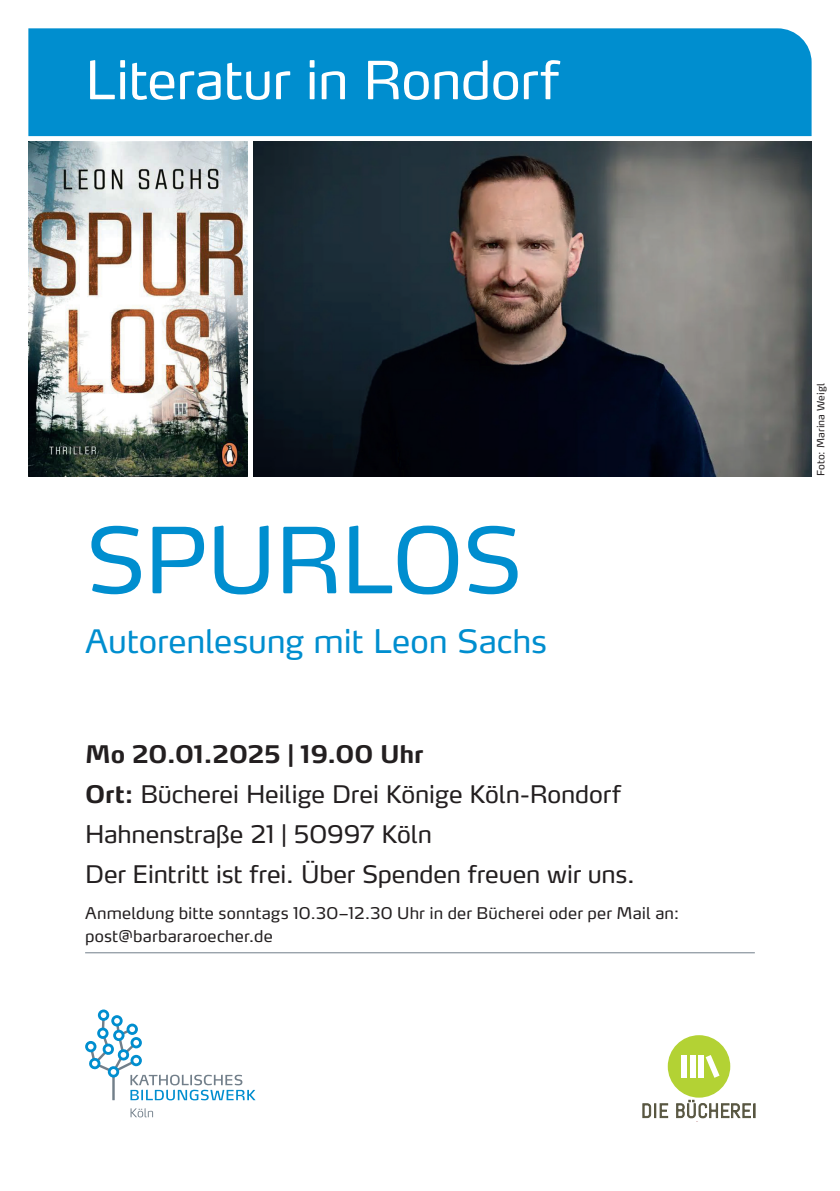
<style>
.page{position:relative;width:840px;height:1191px;background:#fff}
.page>*{position:absolute;margin:0;border:0;box-sizing:border-box;transform-origin:0 0}
.t1{font:90px "Max OT";letter-spacing:-.015em;color:#008ecf}
.t2{font:52px "Max OT";letter-spacing:-.01em;color:#fff}
.t3{font:32px "Max OT";letter-spacing:-.005em;color:#008ecf}
.t4{font:24px/39.6px "Max OT";letter-spacing:-.005em;color:#231f20}
.t5{font:16px/22.6px "Max OT";letter-spacing:.01em;color:#231f20}
.t6{font:10px "Max OT";letter-spacing:.02em;color:#231f20}
.s1{font-weight:700}
</style>
<div class="page">
<div style="left:28px;top:28px;width:783px;height:108px;background:#008ecf"></div>
<hr style="left:85px;top:952px;width:669px;height:1px;background:#727f8a">
<img style="left:28px;top:142px;width:220px;height:334px">
<svg style="left:85px;top:1009px;width:170px;height:91px"></svg>
<svg style="left:130px;top:1108px;width:23px;height:9px"></svg>
<div style="left:667px;top:1035px;width:62px;height:62px;background:#b3d234;border-radius:50%"></div>
<div style="left:681px;top:1055px;width:6px;height:22px;background:#fff"></div>
<div style="left:689px;top:1055px;width:6px;height:22px;background:#fff"></div>
<div style="left:697px;top:1055px;width:6px;height:22px;background:#fff"></div>
<svg style="left:705px;top:1055px;width:14px;height:22px"></svg>
<svg style="left:642px;top:1103px;width:25px;height:15px"></svg>
<svg style="left:676px;top:1099px;width:79px;height:19px"></svg>
<img style="left:253px;top:142px;width:558px;height:334px">
<h2 class="t2" style="left:85px;top:48px;width:475px">Literatur in Rondorf</h2>
<h1 class="t1" style="left:85px;top:504px;width:438px">SPURLOS</h1>
<h3 class="t3" style="left:85px;top:621px;width:463px">Autorenlesung mit Leon Sachs</h3>
<p class="t4" style="left:85px;top:735px;width:551px"><span class="s1">Mo 20.01.2025 | 19.00 Uhr<br>Ort:</span> Bücherei Heilige Drei Könige Köln-Rondorf Hahnenstraße 21 | 50997 Köln<br>Der Eintritt ist frei. Über Spenden freuen wir uns.</p>
<p class="t5" style="left:85px;top:902px;width:595px">Anmeldung bitte sonntags 10.30–12.30 Uhr in der Bücherei oder per Mail an: post@barbararoecher.de</p>
<p class="t6" style="left:814px;top:476px;width:95px;rotate:-90deg">Foto: Marina Weigl</p>
</div>
